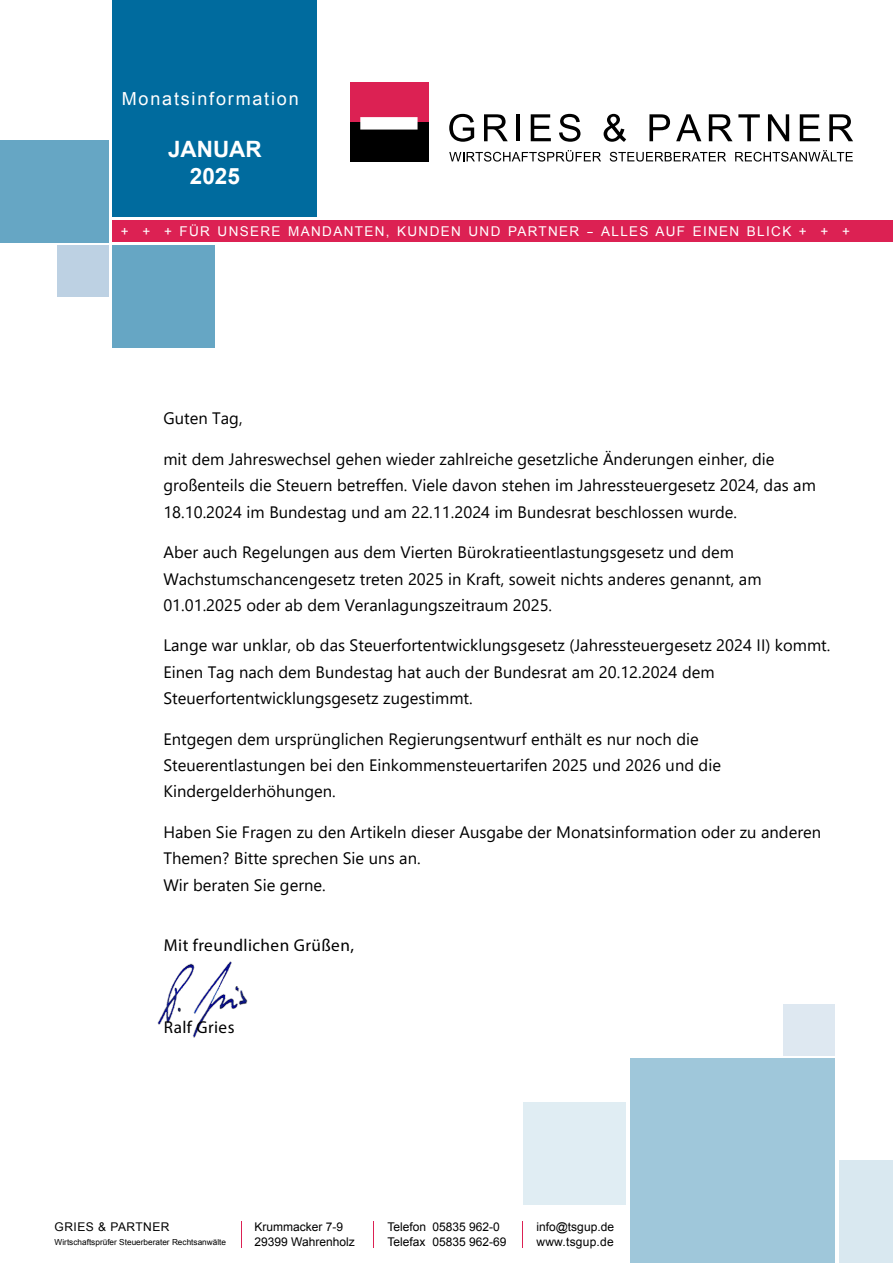
<style>
.page{position:relative;width:893px;height:1263px;background:#fff}
.page>*{position:absolute;margin:0;border:0;box-sizing:border-box;transform-origin:0 0}
.t1{font:700 22.5px "Arial";color:#fff}
.t2{font:18px "Arial";letter-spacing:.1em;color:#fff}
.t3{font:17.25px "Myriad Pro";letter-spacing:.025em;color:#000}
.t4{font:16.5px/26.4px "Segoe UI";color:#000}
.t5{font:13.5px "Arial";letter-spacing:.1em;color:#fff}
.t6{font:12px "Arial";color:#000}
.t7{font:12px "Arial";letter-spacing:.04em;color:#000}
.t8{font:12px "Arial";letter-spacing:.02em;color:#000}
.t9{font:8.25px "Arial";color:#000}
</style>
<div class="page">
<div style="left:113px;top:0;width:204px;height:217px;background:#006b9e"></div>
<div style="left:630px;top:1058px;width:205px;height:205px;background:#9fc7da"></div>
<div style="left:523px;top:1102px;width:102px;height:102px;background:#e0edf3"></div>
<div style="left:113px;top:246px;width:102px;height:102px;background:#66a6c4"></div>
<div style="left:58px;top:246px;width:51px;height:51px;background:#bdd1e3"></div>
<div style="left:783px;top:1004px;width:52px;height:51px;background:#dee8f1"></div>
<div style="left:839px;top:1160px;width:54px;height:103px;background:#d9e8f0"></div>
<div style="left:0;top:140px;width:109px;height:102px;background:#66a6c4"></div>
<div style="left:113px;top:221px;width:779px;height:21px;background:#dc2153"></div>
<svg style="left:449px;top:114px;width:25px;height:28px"></svg>
<svg style="left:484px;top:114px;width:24px;height:27px"></svg>
<hr style="left:516px;top:114px;width:4px;height:27px;background:#000">
<svg style="left:531px;top:114px;width:20px;height:27px"></svg>
<svg style="left:559px;top:114px;width:21px;height:28px"></svg>
<svg style="left:604px;top:114px;width:22px;height:28px"></svg>
<svg style="left:649px;top:114px;width:21px;height:27px"></svg>
<svg style="left:676px;top:114px;width:25px;height:27px"></svg>
<svg style="left:709px;top:114px;width:51px;height:27px"></svg>
<svg style="left:768px;top:114px;width:21px;height:27px"></svg>
<svg style="left:800px;top:114px;width:20px;height:27px"></svg>
<svg style="left:829px;top:114px;width:24px;height:27px"></svg>
<svg style="left:449px;top:150px;width:152px;height:12px"></svg>
<svg style="left:610px;top:152px;width:116px;height:10px"></svg>
<svg style="left:735px;top:150px;width:118px;height:12px"></svg>
<div style="left:350px;top:82px;width:79px;height:40px;background:#dc2153"></div>
<div style="left:350px;top:122px;width:79px;height:39px;background:#000"></div>
<div style="left:360px;top:117px;width:58px;height:13px;background:#fff"></div>
<svg style="left:241px;top:1221px;width:1px;height:27px"></svg>
<svg style="left:373px;top:1221px;width:1px;height:27px"></svg>
<svg style="left:522px;top:1221px;width:1px;height:27px"></svg>
<img style="left:157px;top:961px;width:91px;height:77px">
<p class="t2" style="left:122px;top:87px;width:178px">Monatsinformation</p>
<p class="t1" style="left:168px;top:135px;width:95px">JANUAR</p>
<p class="t1" style="left:190px;top:162px;width:52px">2025</p>
<p class="t5" style="left:121px;top:222px;width:731px">+ + + FÜR UNSERE MANDANTEN, KUNDEN UND PARTNER - ALLES AUF EINEN BLICK + + +</p>
<p class="t4" style="left:163px;top:404px;width:81px">Guten Tag,</p>
<p class="t4" style="left:163px;top:444px;width:654px">mit dem Jahreswechsel gehen wieder zahlreiche gesetzliche Änderungen einher, die großenteils die Steuern betreffen. Viele davon stehen im Jahressteuergesetz 2024, das am<br>18.10.2024 im Bundestag und am 22.11.2024 im Bundesrat beschlossen wurde.</p>
<p class="t4" style="left:163px;top:537px;width:600px">Aber auch Regelungen aus dem Vierten Bürokratieentlastungsgesetz und dem<br>Wachstumschancengesetz treten 2025 in Kraft, soweit nichts anderes genannt, am<br>01.01.2025 oder ab dem Veranlagungszeitraum 2025.</p>
<p class="t4" style="left:163px;top:631px;width:668px">Lange war unklar, ob das Steuerfortentwicklungsgesetz (Jahressteuergesetz 2024 II) kommt.<br>Einen Tag nach dem Bundestag hat auch der Bundesrat am 20.12.2024 dem<br>Steuerfortentwicklungsgesetz zugestimmt.</p>
<p class="t4" style="left:163px;top:724px;width:559px">Entgegen dem ursprünglichen Regierungsentwurf enthält es nur noch die<br>Steuerentlastungen bei den Einkommensteuertarifen 2025 und 2026 und die<br>Kindergelderhöhungen.</p>
<p class="t4" style="left:163px;top:817px;width:659px">Haben Sie Fragen zu den Artikeln dieser Ausgabe der Monatsinformation oder zu anderen<br>Themen? Bitte sprechen Sie uns an.<br>Wir beraten Sie gerne.</p>
<p class="t3" style="left:164px;top:934px;width:192px">Mit freundlichen Grüßen,</p>
<p class="t3" style="left:164px;top:1017px;width:72px">Ralf Gries</p>
<p class="t7" style="left:55px;top:1219px;width:116px">GRIES &amp; PARTNER</p>
<p class="t9" style="left:55px;top:1237px;width:173px">Wirtschaftsprüfer Steuerberater Rechtsanwälte</p>
<p class="t6" style="left:254px;top:1219px;width:90px">Krummacker 7-9</p>
<p class="t6" style="left:254px;top:1233px;width:102px">29399 Wahrenholz</p>
<p class="t6" style="left:387px;top:1219px;width:114px">Telefon 05835 962-0</p>
<p class="t6" style="left:387px;top:1233px;width:121px">Telefax 05835 962-69</p>
<p class="t6" style="left:536px;top:1219px;width:79px">info@tsgup.de</p>
<p class="t8" style="left:536px;top:1233px;width:79px">www.tsgup.de</p>
</div>
